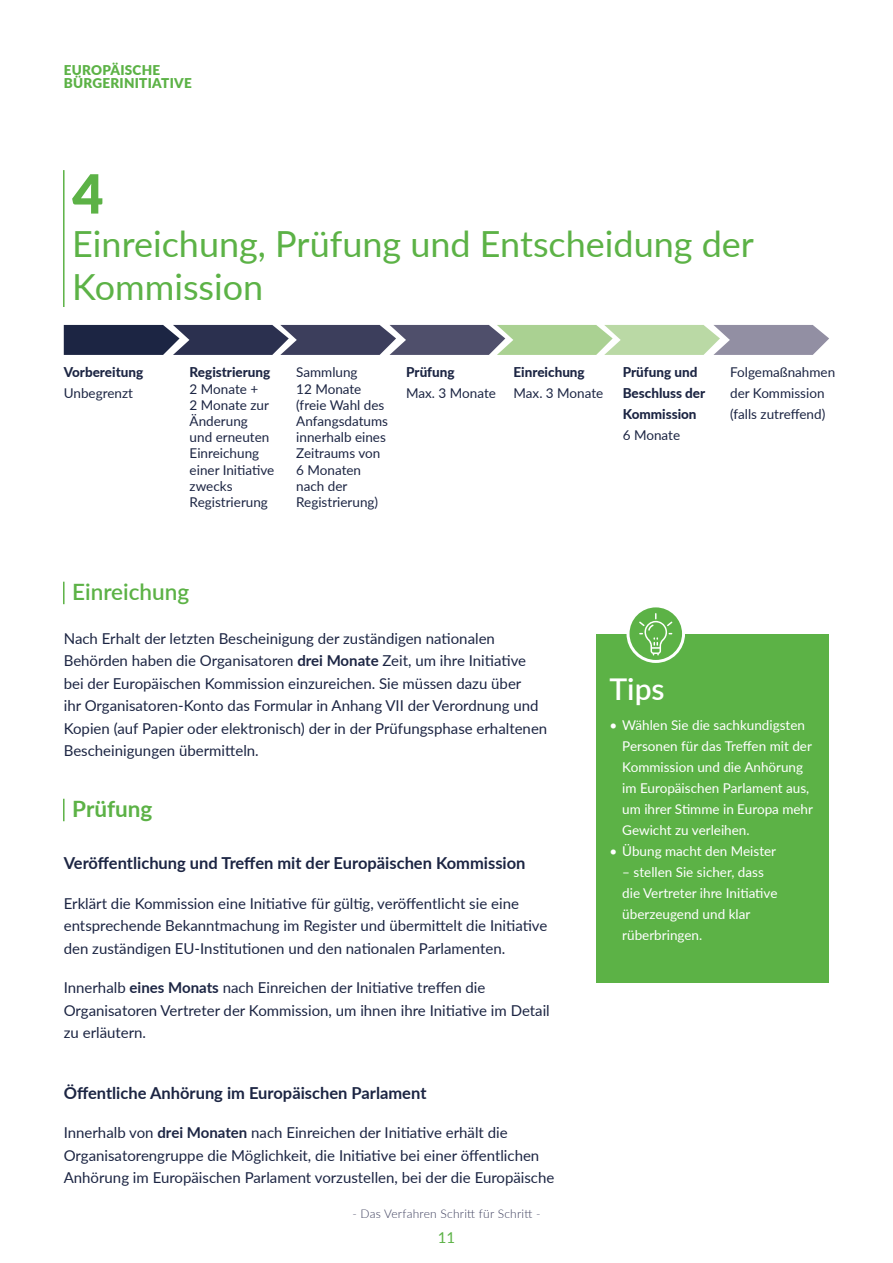
<style>
.page{position:relative;width:893px;height:1263px;background:#fff}
.page>*{position:absolute;margin:0;border:0;box-sizing:border-box;transform-origin:0 0}
.t1{font:900 54px "Lato";color:#5cb246}
.t2{font:36px/43.2px "Lato";color:#5cb246}
.t3{font:600 30px "Lato";color:#fff}
.t4{font:600 22.5px "Lato";color:#5cb246}
.t5{font:700 22.5px "Lato";color:#5cb246}
.t6{font:700 16.5px "Lato";color:#1c2543}
.t7{font:15px/22.5px "Lato";color:#1c2543}
.t8{font:15px "Lato";color:#5cb246}
.t9{font:13.5px/16.2px "Lato";color:#1c2543}
.t10{font:13.5px/21px "Lato";color:#fff}
.t11{font:800 13.5px/21px "Lato";color:#1c2543}
.t12{font:900 13.5px/13.5px "Lato";letter-spacing:.02em;color:#5cb246}
.t13{font:300 12px "Lato";letter-spacing:.02em;color:#3c3e5c}
.s1{font-weight:700}
</style>
<div class="page">
<hr style="left:63px;top:170px;width:2px;height:137px;background:#5cb246">
<svg style="left:64px;top:325px;width:765px;height:30px;background:#717b7f"></svg>
<hr style="left:63px;top:582px;width:2px;height:22px;background:#5cb246">
<hr style="left:63px;top:799px;width:2px;height:22px;background:#5cb246">
<div style="left:597px;top:634px;width:232px;height:348px;background:#5cb246"></div>
<svg style="left:628px;top:606px;width:55px;height:55px"></svg>
<div style="left:626px;top:604px;width:59px;height:59px;border:3px solid #fff;border-radius:50%"></div>
<svg style="left:639px;top:613px;width:33px;height:42px"></svg>
<p class="t12" style="left:64px;top:62px;width:129px">EUROPÄISCHE<br>BÜRGERINITIATIVE</p>
<h1 class="t1" style="left:72px;top:153px;width:33px">4</h1>
<h2 class="t2" style="left:72px;top:221px;width:683px">Einreichung, Prüfung und Entscheidung der<br>Kommission</h2>
<p class="t11" style="left:64px;top:361px;width:81px">Vorbereitung</p>
<p class="t9" style="left:64px;top:385px;width:71px">Unbegrenzt</p>
<p class="t11" style="left:190px;top:361px;width:82px">Registrierung</p>
<p class="t9" style="left:190px;top:380px;width:86px">2 Monate +<br>2 Monate zur<br>Änderung<br>und erneuten<br>Einreichung einer Initiative zwecks<br>Registrierung</p>
<p class="t9" style="left:296px;top:364px;width:93px">Sammlung<br>12 Monate (freie Wahl des<br>Anfangsdatums innerhalb eines<br>Zeitraums von<br>6 Monaten nach der<br>Registrierung)</p>
<p class="t11" style="left:514px;top:361px;width:73px">Einreichung</p>
<p class="t11" style="left:406px;top:361px;width:50px">Prüfung</p>
<p class="t9" style="left:406px;top:385px;width:91px">Max. 3 Monate</p>
<p class="t9" style="left:514px;top:385px;width:91px">Max. 3 Monate</p>
<p class="t11" style="left:623px;top:361px;width:84px">Prüfung und<br>Beschluss der<br>Kommission</p>
<p class="t9" style="left:623px;top:427px;width:59px">6 Monate</p>
<p class="t9" style="left:730px;top:361px;width:107px;line-height:21px">Folgemaßnahmen der Kommission (falls zutreffend)</p>
<h3 class="t4" style="left:72px;top:575px;width:118px">Einreichung</h3>
<p class="t7" style="left:64px;top:626px;width:485px">Nach Erhalt der letzten Bescheinigung der zuständigen nationalen Behörden haben die Organisatoren <span class="s1">drei Monate</span> Zeit, um ihre Initiative bei der Europäischen Kommission einzureichen. Sie müssen dazu über<br>ihr Organisatoren-Konto das Formular in Anhang VII der Verordnung und Kopien (auf Papier oder elektronisch) der in der Prüfungsphase erhaltenen Bescheinigungen übermitteln.</p>
<h3 class="t5" style="left:72px;top:792px;width:82px">Prüfung</h3>
<p class="t6" style="left:64px;top:851px;width:463px">Veröffentlichung und Treffen mit der Europäischen Kommission</p>
<p class="t7" style="left:64px;top:891px;width:485px">Erklärt die Kommission eine Initiative für gültig, veröffentlicht sie eine entsprechende Bekanntmachung im Register und übermittelt die Initiative den zuständigen EU-Institutionen und den nationalen Parlamenten.</p>
<p class="t7" style="left:64px;top:976px;width:488px">Innerhalb <span class="s1">eines Monats</span> nach Einreichen der Initiative treffen die<br>Organisatoren Vertreter der Kommission, um ihnen ihre Initiative im Detail zu erläutern.</p>
<p class="t6" style="left:64px;top:1081px;width:364px">Öffentliche Anhörung im Europäischen Parlament</p>
<p class="t7" style="left:64px;top:1121px;width:492px">Innerhalb von <span class="s1">drei Monaten</span> nach Einreichen der Initiative erhält die<br>Organisatorengruppe die Möglichkeit, die Initiative bei einer öffentlichen<br>Anhörung im Europäischen Parlament vorzustellen, bei der die Europäische</p>
<p class="t13" style="left:352px;top:1206px;width:190px">- Das Verfahren Schritt für Schritt -</p>
<p class="t8" style="left:438px;top:1227px;width:19px">11</p>
<h3 class="t3" style="left:609px;top:668px;width:57px">Tips</h3>
<p class="t10" style="left:622px;top:714px;width:192px;text-indent:-13px">• Wählen Sie die sachkundigsten<br>Personen für das Treffen mit der<br>Kommission und die Anhörung im Europäischen Parlament aus, um ihrer Stimme in Europa mehr<br>Gewicht zu verleihen.</p>
<p class="t10" style="left:609px;top:840px;width:168px">• Übung macht den Meister</p>
<p class="t10" style="left:622px;top:861px;width:157px">– stellen Sie sicher, dass die Vertreter ihre Initiative überzeugend und klar rüberbringen.</p>
</div>
